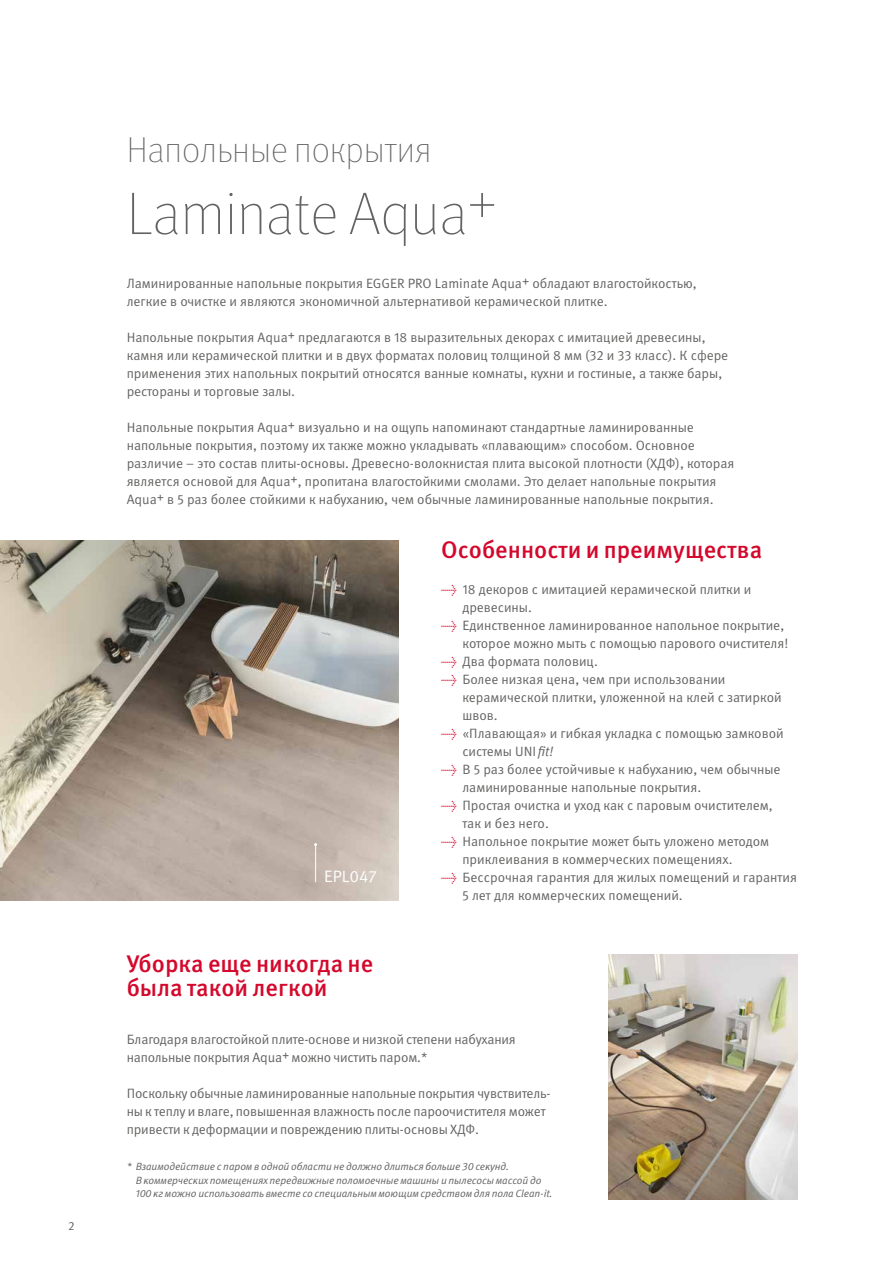
<style>
.page{position:relative;width:893px;height:1263px;background:#fff}
.page>*{position:absolute;margin:0;border:0;box-sizing:border-box;transform-origin:0 0}
.t1{font:100 60px "Meta Pro";color:#636362}
.t2{font:100 36px "Meta Pro";color:#636362}
.t3{font:500 24px/24px "Meta Pro";color:#d4082c}
.t4{font:16.5px "Meta Pro";color:#fff}
.t5{font:13.5px/18px "Meta Pro";color:#636362}
.t6{font:12px "Meta Pro";color:#636362}
.t7{font:italic 10.5px/13.5px "Meta Pro";letter-spacing:-.01em;color:#636362}
.s1{color:#d4082c}
.s2{font-style:italic}
</style>
<div class="page">
<img style="left:0;top:540px;width:399px;height:360px">
<img style="left:609px;top:954px;width:188px;height:245px">
<hr style="left:315px;top:844px;width:1px;height:38px;background:#fff">
<p class="t6" style="left:68px;top:1218px;width:8px">2</p>
<h2 class="t2" style="left:127px;top:125px;width:306px">Напольные покрытия</h2>
<h1 class="t1" style="left:127px;top:172px;width:371px">Laminate Aqua+</h1>
<p class="t5" style="left:127px;top:274px;width:571px">Ламинированные напольные покрытия EGGER PRO Laminate Aqua+ обладают влагостойкостью, легкие в очистке и являются экономичной альтернативой керамической плитке.</p>
<p class="t5" style="left:127px;top:328px;width:603px">Напольные покрытия Aqua+ предлагаются в 18 выразительных декорах с имитацией древесины, камня или керамической плитки и в двух форматах половиц толщиной 8 мм (32 и 33 класс). К сфере применения этих напольных покрытий относятся ванные комнаты, кухни и гостиные, а также бары, рестораны и торговые залы.</p>
<p class="t5" style="left:127px;top:418px;width:609px">Напольные покрытия Aqua+ визуально и на ощупь напоминают стандартные ламинированные напольные покрытия, поэтому их также можно укладывать «плавающим» способом. Основное различие – это состав плиты-основы. Древесно-волокнистая плита высокой плотности (ХДФ), которая является основой для Aqua+, пропитана влагостойкими смолами. Это делает напольные покрытия Aqua+ в 5 раз более стойкими к набуханию, чем обычные ламинированные напольные покрытия.</p>
<p class="t4" style="left:324px;top:866px;width:54px">EPL047</p>
<h3 class="t3" style="left:441px;top:538px;width:323px">Особенности и преимущества</h3>
<p class="t5" style="left:462px;top:580px;width:290px;text-indent:-21px"><span class="s1">→</span> 18 декоров с имитацией керамической плитки и древесины.</p>
<p class="t5" style="left:462px;top:616px;width:327px;text-indent:-21px"><span class="s1">→</span> Единственное ламинированное напольное покрытие, которое можно мыть с помощью парового очистителя!</p>
<p class="t5" style="left:441px;top:652px;width:158px"><span class="s1">→</span> Два формата половиц.</p>
<p class="t5" style="left:462px;top:670px;width:321px;text-indent:-21px"><span class="s1">→</span> Более низкая цена, чем при использовании керамической плитки, уложенной на клей с затиркой швов.</p>
<p class="t5" style="left:462px;top:724px;width:323px;text-indent:-21px"><span class="s1">→</span> «Плавающая» и гибкая укладка с помощью замковой системы UNI<span class="s2">fit!</span></p>
<p class="t5" style="left:462px;top:760px;width:320px;text-indent:-21px"><span class="s1">→</span> В 5 раз более устойчивые к набуханию, чем обычные ламинированные напольные покрытия.</p>
<p class="t5" style="left:462px;top:796px;width:312px;text-indent:-21px"><span class="s1">→</span> Простая очистка и уход как с паровым очистителем, так и без него.</p>
<p class="t5" style="left:462px;top:832px;width:308px;text-indent:-21px"><span class="s1">→</span> Напольное покрытие может быть уложено методом приклеивания в коммерческих помещениях.</p>
<p class="t5" style="left:462px;top:868px;width:336px;text-indent:-21px"><span class="s1">→</span> Бессрочная гарантия для жилых помещений и гарантия<br>5 лет для коммерческих помещений.</p>
<h3 class="t3" style="left:127px;top:952px;width:248px">Уборка еще никогда не была такой легкой</h3>
<p class="t5" style="left:127px;top:1030px;width:391px">Благодаря влагостойкой плите-основе и низкой степени набухания напольные покрытия Aqua+ можно чистить паром.*</p>
<p class="t5" style="left:127px;top:1084px;width:425px">Поскольку обычные ламинированные напольные покрытия чувствитель&shy;ны к теплу и влаге, повышенная влажность после пароочистителя может привести к деформации и повреждению плиты-основы ХДФ.</p>
<p class="t7" style="left:136px;top:1160px;width:418px;text-indent:-9px">* Взаимодействие с паром в одной области не должно длиться больше 30 секунд.<br>В коммерческих помещениях передвижные поломоечные машины и пылесосы массой до<br>100 кг можно использовать вместе со специальным моющим средством для пола Clean-it.</p>
</div>
